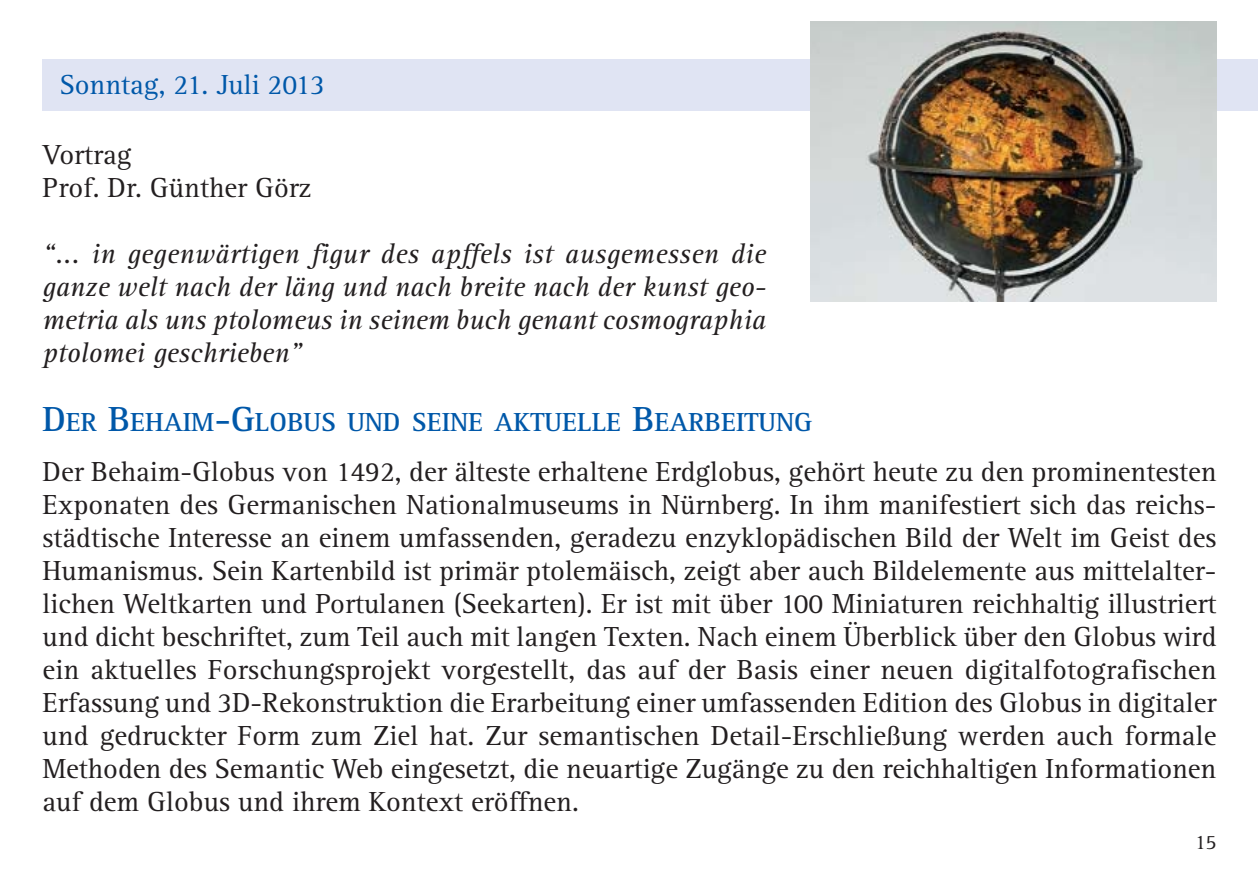
<style>
.page{position:relative;width:1259px;height:893px;background:#fff}
.page>*{position:absolute;margin:0;border:0;box-sizing:border-box;transform-origin:0 0}
.t1{font:28.5px/33px "Rotis Serif";color:#231f20}
.t2{font:italic 28.5px/33px "Rotis Serif";letter-spacing:-.005em;color:#231f20;text-align:justify}
.t3{font:28.5px "Rotis Serif";color:#0058a9}
.t4{font:700 27px "Rotis Serif";color:#0058a9}
.t5{font:21px "Rotis Serif";color:#231f20}
.s1{font-size:36px}
</style>
<div class="page">
<div style="left:43px;top:60px;width:1214px;height:51px;background:#e0e4f3"></div>
<img style="left:811px;top:21px;width:405px;height:281px">
<p class="t3" style="left:60px;top:74px;width:267px">Sonntag, 21. Juli 2013</p>
<p class="t1" style="left:43px;top:141px;width:270px">Vortrag<br>Prof. Dr. Günther Görz</p>
<p class="t2" style="left:43px;top:240px;width:725px">“... in gegenwärtigen figur des apffels ist ausgemessen die ganze welt nach der läng und nach breite nach der kunst geo&shy;metria als uns ptolomeus in seinem buch genant cosmographia ptolomei geschrieben”</p>
<p class="t4" style="left:43px;top:413px;width:771px"><span class="s1">D</span>ER <span class="s1">B</span>EHAIM<span class="s1">-G</span>LOBUS UND SEINE AKTUELLE <span class="s1">B</span>EARBEITUNG</p>
<p class="t1" style="left:43px;top:458px;width:1175px;text-align:justify">Der Behaim-Globus von 1492, der älteste erhaltene Erdglobus, gehört heute zu den prominentesten Exponaten des Germanischen Nationalmuseums in Nürnberg. In ihm manifestiert sich das reichs&shy;städtische Interesse an einem umfassenden, geradezu enzyklopädischen Bild der Welt im Geist des Humanismus. Sein Kartenbild ist primär ptolemäisch, zeigt aber auch Bildelemente aus mittelalter&shy;lichen Weltkarten und Portulanen (Seekarten). Er ist mit über 100 Miniaturen reichhaltig illustriert und dicht beschriftet, zum Teil auch mit langen Texten. Nach einem Überblick über den Globus wird ein aktuelles Forschungsprojekt vorgestellt, das auf der Basis einer neuen digitalfotografischen Erfassung und 3D-Rekonstruktion die Erarbeitung einer umfassenden Edition des Globus in digitaler und gedruckter Form zum Ziel hat. Zur semantischen Detail-Erschließung werden auch formale Methoden des Semantic Web eingesetzt, die neuartige Zugänge zu den reichhaltigen Informationen auf dem Globus und ihrem Kontext eröffnen.</p>
<p class="t5" style="left:1194px;top:834px;width:23px">15</p>
</div>
